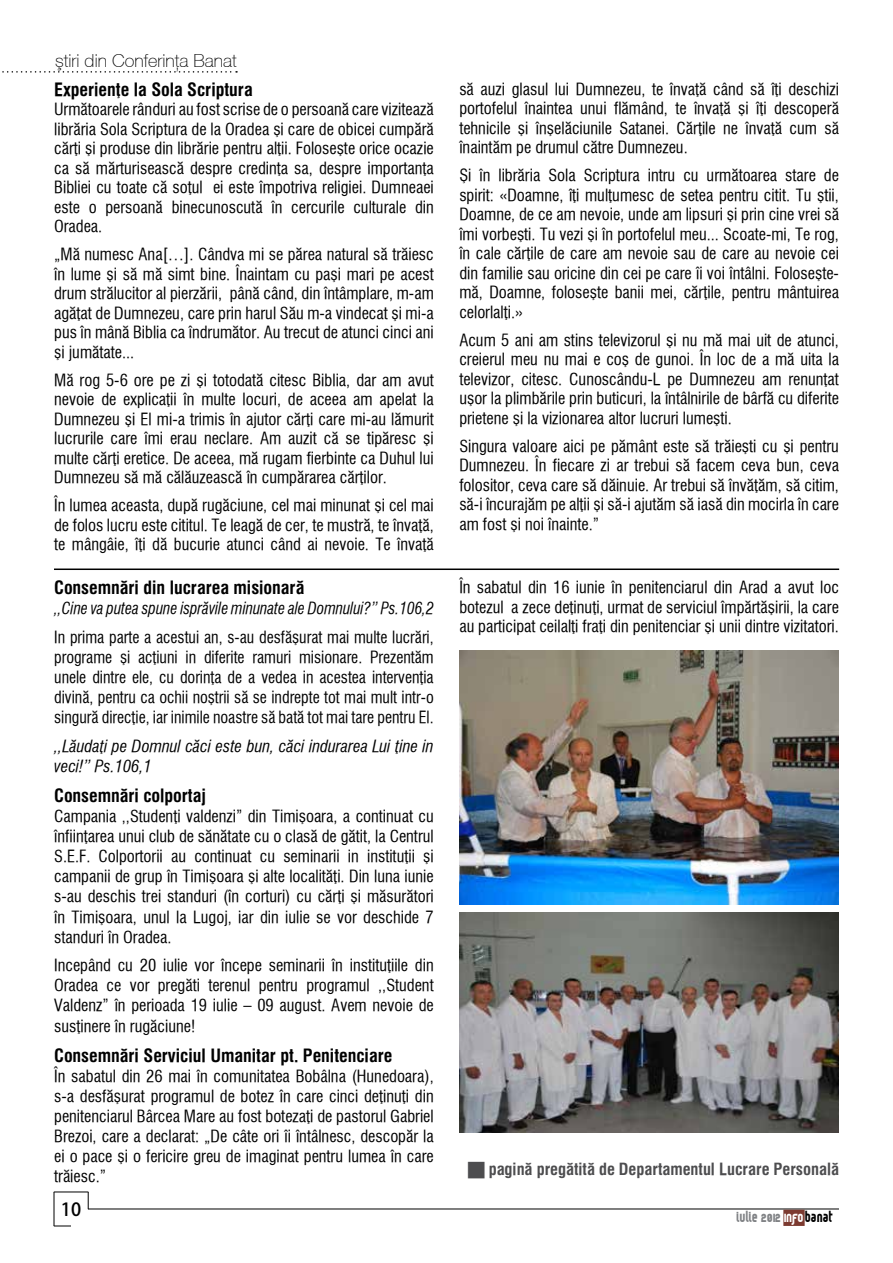
<style>
.page{position:relative;width:893px;height:1263px;background:#fff}
.page>*{position:absolute;margin:0;border:0;box-sizing:border-box;transform-origin:0 0}
.t1{font:700 18px "Geneva Narrow";color:#000}
.t2{font:100 18px "Helvetica Neue CE";color:#000}
.t3{font:18px "Adobe Heiti Std";color:#000}
.t4{font:16.5px/19.5px "Geneva Narrow";color:#000;text-align:justify}
.t5{font:italic 16.5px/20.1px "Geneva Narrow";color:#000}
.t6{font:italic 16.5px "Geneva Narrow";color:#000;scale:.93 1}
.t7{font:700 16.5px "Geneva Narrow";color:#4d4d4f}
.t8{font:900 12px "Reflex";color:#808285}
.s1{color:#fff}
.s2{color:#000}
</style>
<div class="page">
<hr style="left:88px;top:1209px;width:751px;height:1px;background:#000">
<svg style="left:88px;top:1192px;width:1px;height:17px"></svg>
<hr style="left:54px;top:1192px;width:1px;height:34px;background:#000">
<hr style="left:54px;top:1192px;width:34px;height:1px;background:#000">
<svg style="left:54px;top:1226px;width:17px;height:1px"></svg>
<div style="left:783px;top:1210px;width:22px;height:16px;background:#7c3a30;border:2px solid #7c3a30"></div>
<svg style="left:2px;top:71px;width:235px;height:2px"></svg>
<hr style="left:54px;top:568px;width:785px;height:2px;background:#000">
<img style="left:459px;top:912px;width:380px;height:221px">
<img style="left:459px;top:650px;width:380px;height:254px">
<p class="t2" style="left:55px;top:50px;width:183px">ştiri din Conferinţa Banat</p>
<p class="t1" style="left:54px;top:78px;width:200px">Experienţe la Sola Scriptura</p>
<p class="t4" style="left:54px;top:99px;width:381px">Următoarele rânduri au fost scrise de o persoană care vizitează librăria Sola Scriptura de la Oradea şi care de obicei cumpără cărţi şi produse din librărie pentru alţii. Foloseşte orice ocazie ca să mărturisească despre credinţa sa, despre importanţa Bibliei cu toate că soţul ei este împotriva religiei. Dumneaei este o persoană binecunoscută în cercurile culturale din Oradea.</p>
<p class="t4" style="left:54px;top:244px;width:381px">„Mă numesc Ana[…]. Cândva mi se părea natural să trăiesc în lume şi să mă simt bine. Înaintam cu paşi mari pe acest drum strălucitor al pierzării, până când, din întâmplare, m-am agăţat de Dumnezeu, care prin harul Său m-a vindecat şi mi-a pus în mână Biblia ca îndrumător. Au trecut de atunci cinci ani şi jumătate...</p>
<p class="t4" style="left:54px;top:370px;width:381px">Mă rog 5-6 ore pe zi şi totodată citesc Biblia, dar am avut nevoie de explicaţii în multe locuri, de aceea am apelat la Dumnezeu şi El mi-a trimis în ajutor cărţi care mi-au lămurit lucrurile care îmi erau neclare. Am auzit că se tipăresc şi multe cărţi eretice. De aceea, mă rugam fierbinte ca Duhul lui Dumnezeu să mă călăuzească în cumpărarea cărţilor.</p>
<p class="t4" style="left:54px;top:496px;width:381px">În lumea aceasta, după rugăciune, cel mai minunat şi cel mai de folos lucru este cititul. Te leagă de cer, te mustră, te învaţă, te mângâie, îţi dă bucurie atunci când ai nevoie. Te învaţă</p>
<p class="t1" style="left:54px;top:577px;width:252px">Consemnări din lucrarea misionară</p>
<p class="t6" style="left:54px;top:598px;width:410px">,,Cine va putea spune isprăvile minunate ale Domnului?” Ps.106,2</p>
<p class="t4" style="left:54px;top:627px;width:381px;line-height:20.1px">In prima parte a acestui an, s-au desfăşurat mai multe lucrări, programe şi acţiuni in diferite ramuri misionare. Prezentăm unele dintre ele, cu dorinţa de a vedea in acestea intervenţia divină, pentru ca ochii noştrii să se indrepte tot mai mult intr-o singură direcţie, iar inimile noastre să bată tot mai tare pentru El.</p>
<p class="t5" style="left:54px;top:736px;width:381px">,,Lăudaţi pe Domnul căci este bun, căci indurarea Lui ţine in veci!” Ps.106,1</p>
<p class="t1" style="left:54px;top:785px;width:153px">Consemnări colportaj</p>
<p class="t4" style="left:54px;top:806px;width:381px;line-height:20.1px">Campania ,,Studenţi valdenzi” din Timişoara, a continuat cu înfiinţarea unui club de sănătate cu o clasă de gătit, la Centrul S.E.F. Colportorii au continuat cu seminarii in instituţii şi campanii de grup în Timişoara şi alte localităţi. Din luna iunie s-au deschis trei standuri (în corturi) cu cărţi şi măsurători în Timişoara, unul la Lugoj, iar din iulie se vor deschide 7 standuri în Oradea.</p>
<p class="t4" style="left:54px;top:955px;width:381px;line-height:20.1px">Incepând cu 20 iulie vor începe seminarii în instituţiile din Oradea ce vor pregăti terenul pentru programul ,,Student Valdenz” în perioada 19 iulie – 09 august. Avem nevoie de susţinere în rugăciune!</p>
<p class="t1" style="left:54px;top:1044px;width:340px">Consemnări Serviciul Umanitar pt. Penitenciare</p>
<p class="t4" style="left:54px;top:1066px;width:381px;line-height:20.1px">În sabatul din 26 mai în comunitatea Bobâlna (Hunedoara), s-a desfăşurat programul de botez în care cinci deţinuţi din penitenciarul Bârcea Mare au fost botezaţi de pastorul Gabriel Brezoi, care a declarat: „De câte ori îi întâlnesc, descopăr la ei o pace şi o fericire greu de imaginat pentru lumea în care trăiesc.”</p>
<p class="t3" style="left:61px;top:1199px;width:22px">10</p>
<p class="t4" style="left:459px;top:79px;width:381px">să auzi glasul lui Dumnezeu, te învaţă când să îţi deschizi portofelul înaintea unui flămând, te învaţă şi îţi descoperă tehnicile şi înşelăciunile Satanei. Cărţile ne învaţă cum să înaintăm pe drumul către Dumnezeu.</p>
<p class="t4" style="left:459px;top:165px;width:381px">Şi în librăria Sola Scriptura intru cu următoarea stare de spirit: «Doamne, îţi mulţumesc de setea pentru citit. Tu ştii, Doamne, de ce am nevoie, unde am lipsuri şi prin cine vrei să îmi vorbeşti. Tu vezi şi în portofelul meu... Scoate-mi, Te rog, în cale cărţile de care am nevoie sau de care au nevoie cei din familie sau oricine din cei pe care îi voi întâlni. Foloseşte&shy;mă, Doamne, foloseşte banii mei, cărţile, pentru mântuirea celorlalţi.»</p>
<p class="t4" style="left:459px;top:330px;width:381px">Acum 5 ani am stins televizorul şi nu mă mai uit de atunci, creierul meu nu mai e coş de gunoi. În loc de a mă uita la televizor, citesc. Cunoscându-L pe Dumnezeu am renunţat uşor la plimbările prin buticuri, la întâlnirile de bârfă cu diferite prietene şi la vizionarea altor lucruri lumeşti.</p>
<p class="t4" style="left:459px;top:436px;width:381px">Singura valoare aici pe pământ este să trăieşti cu şi pentru Dumnezeu. În fiecare zi ar trebui să facem ceva bun, ceva folositor, ceva care să dăinuie. Ar trebui să învăţăm, să citim, să-i încurajăm pe alţii şi să-i ajutăm să iasă din mocirla în care am fost şi noi înainte.”</p>
<p class="t4" style="left:459px;top:577px;width:381px">În sabatul din 16 iunie în penitenciarul din Arad a avut loc botezul a zece deţinuţi, urmat de serviciul împărtăşirii, la care au participat ceilalţi fraţi din penitenciar şi unii dintre vizitatori.</p>
<p class="t7" style="left:489px;top:1159px;width:352px">pagină pregătită de Departamentul Lucrare Personală</p>
<p class="t8" style="left:736px;top:1208px;width:98px">IULIE 2012 <span class="s1">INFO</span><span class="s2">BANAT</span></p>
</div>
